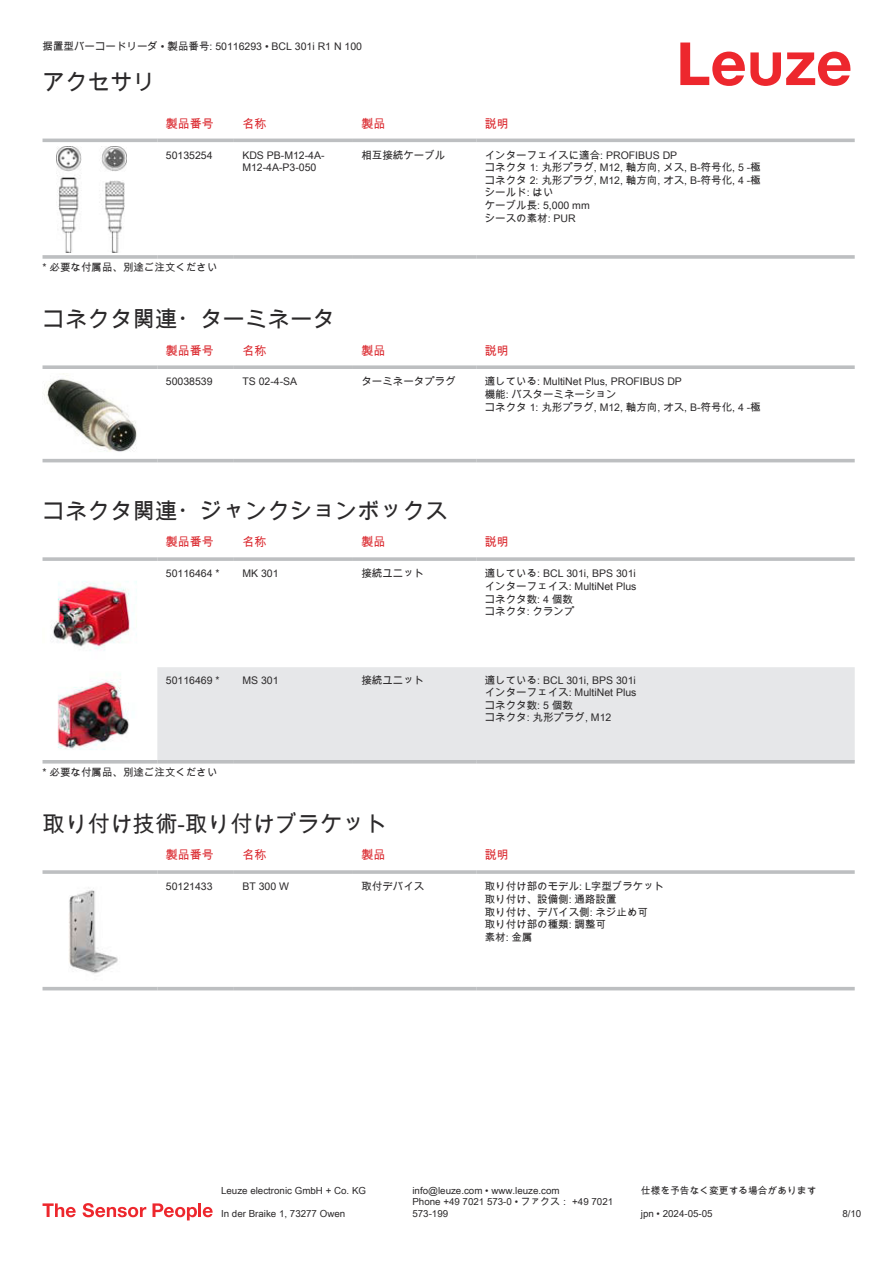
<style>
.page{position:relative;width:893px;height:1263px;background:#fff}
.page>*{position:absolute;margin:0;border:0;box-sizing:border-box;transform-origin:0 0}
.t1{font:22.5px "Arial Unicode MS";color:#2b292a}
.t2{font:12px "Arial Unicode MS";color:#db2a30}
.t3{font:10.5px/12.6px "Arial Unicode MS";color:#2b292a}
.t4{font:9.75px/11.7px "Arial Unicode MS";color:#2b292a}
</style>
<div class="page">
<svg style="left:680px;top:43px;width:170px;height:43px"></svg>
<svg style="left:43px;top:138px;width:812px;height:27px"></svg>
<hr style="left:43px;top:139px;width:114px;height:3px;background:#bdbfc1">
<hr style="left:157px;top:139px;width:77px;height:3px;background:#bdbfc1">
<hr style="left:234px;top:139px;width:119px;height:3px;background:#bdbfc1">
<hr style="left:353px;top:139px;width:123px;height:3px;background:#bdbfc1">
<hr style="left:476px;top:139px;width:379px;height:3px;background:#bdbfc1">
<svg style="left:43px;top:255px;width:114px;height:4px"></svg>
<hr style="left:157px;top:255px;width:77px;height:4px;background:#c7c8ca">
<hr style="left:234px;top:255px;width:119px;height:4px;background:#bdbfc1">
<svg style="left:353px;top:255px;width:123px;height:4px"></svg>
<hr style="left:476px;top:255px;width:379px;height:4px;background:#c7c8ca">
<img style="left:56px;top:146px;width:70px;height:107px">
<svg style="left:43px;top:458px;width:812px;height:5px;fill:#eff0f0"></svg>
<svg style="left:43px;top:365px;width:114px;height:4px"></svg>
<svg style="left:157px;top:365px;width:77px;height:4px"></svg>
<svg style="left:234px;top:365px;width:119px;height:4px"></svg>
<svg style="left:353px;top:365px;width:123px;height:4px"></svg>
<svg style="left:476px;top:365px;width:379px;height:4px;background:#c3c5c7"></svg>
<hr style="left:43px;top:459px;width:114px;height:3px;background:#bdbfc1">
<hr style="left:157px;top:459px;width:77px;height:3px;background:#bdbfc1">
<hr style="left:234px;top:459px;width:119px;height:3px;background:#bdbfc1">
<hr style="left:353px;top:459px;width:123px;height:3px;background:#bdbfc1">
<hr style="left:476px;top:459px;width:379px;height:3px;background:#bdbfc1">
<img style="left:44px;top:373px;width:93px;height:79px">
<svg style="left:43px;top:763px;width:812px;height:1px"></svg>
<div style="left:157px;top:667px;width:698px;height:93px;background:#e6e7e9"></div>
<svg style="left:43px;top:557px;width:114px;height:4px"></svg>
<svg style="left:157px;top:557px;width:77px;height:4px"></svg>
<svg style="left:234px;top:557px;width:119px;height:4px"></svg>
<svg style="left:353px;top:557px;width:123px;height:4px"></svg>
<svg style="left:476px;top:557px;width:379px;height:4px;background:#c3c5c7"></svg>
<hr style="left:43px;top:760px;width:114px;height:3px;background:#bdbfc1">
<hr style="left:157px;top:760px;width:77px;height:3px;background:#bdbfc1">
<hr style="left:234px;top:760px;width:119px;height:3px;background:#bdbfc1">
<hr style="left:353px;top:760px;width:123px;height:3px;background:#bdbfc1">
<hr style="left:476px;top:760px;width:379px;height:3px;background:#bdbfc1">
<img style="left:51px;top:581px;width:86px;height:70px">
<img style="left:57px;top:674px;width:72px;height:76px">
<svg style="left:43px;top:990px;width:812px;height:1px"></svg>
<svg style="left:43px;top:870px;width:114px;height:4px"></svg>
<hr style="left:157px;top:870px;width:77px;height:4px;background:#c6c8c9">
<svg style="left:234px;top:870px;width:119px;height:4px"></svg>
<svg style="left:353px;top:870px;width:123px;height:4px"></svg>
<hr style="left:476px;top:870px;width:379px;height:4px;background:#c6c8c9">
<hr style="left:43px;top:987px;width:114px;height:3px;background:#bdbfc1">
<hr style="left:157px;top:987px;width:77px;height:3px;background:#bdbfc1">
<hr style="left:234px;top:987px;width:119px;height:3px;background:#bdbfc1">
<hr style="left:353px;top:987px;width:123px;height:3px;background:#bdbfc1">
<hr style="left:476px;top:987px;width:379px;height:3px;background:#bdbfc1">
<img style="left:69px;top:887px;width:49px;height:87px">
<svg style="left:43px;top:1203px;width:33px;height:14px"></svg>
<svg style="left:83px;top:1203px;width:63px;height:14px"></svg>
<svg style="left:153px;top:1203px;width:44px;height:17px"></svg>
<hr style="left:198px;top:1203px;width:3px;height:14px;background:#ed272d">
<svg style="left:203px;top:1207px;width:10px;height:10px"></svg>
<p class="t3" style="left:43px;top:40px;width:321px">据置型バーコードリーダ • 製品番号: 50116293 • BCL 301i R1 N 100</p>
<h1 class="t1" style="left:43px;top:66px;width:114px">アクセサリ</h1>
<p class="t2" style="left:166px;top:115px;width:49px">製品番号</p>
<p class="t2" style="left:242px;top:115px;width:25px">名称</p>
<p class="t2" style="left:361px;top:115px;width:25px">製品</p>
<p class="t2" style="left:485px;top:115px;width:25px">説明</p>
<p class="t3" style="left:166px;top:148px;width:48px">50135254</p>
<p class="t3" style="left:242px;top:148px;width:84px">KDS PB-M12-4A-<br>M12-4A-P3-050</p>
<p class="t3" style="left:361px;top:148px;width:85px">相互接続ケーブル</p>
<p class="t3" style="left:485px;top:148px;width:277px">インターフェイスに適合: PROFIBUS DP<br>コネクタ 1: 丸形プラグ, M12, 軸方向, メス, B-符号化, 5 -極コネクタ 2: 丸形プラグ, M12, 軸方向, オス, B-符号化, 4 -極シールド: はい<br>ケーブル長: 5,000 mm<br>シースの素材: PUR</p>
<p class="t3" style="left:43px;top:261px;width:177px">* 必要な付属品、別途ご注文ください</p>
<h1 class="t1" style="left:43px;top:303px;width:294px">コネクタ関連・ターミネータ</h1>
<p class="t2" style="left:166px;top:342px;width:49px">製品番号</p>
<p class="t2" style="left:242px;top:342px;width:25px">名称</p>
<p class="t2" style="left:361px;top:342px;width:25px">製品</p>
<p class="t2" style="left:485px;top:342px;width:25px">説明</p>
<p class="t3" style="left:166px;top:375px;width:48px">50038539</p>
<p class="t3" style="left:242px;top:375px;width:56px">TS 02-4-SA</p>
<p class="t3" style="left:361px;top:375px;width:96px">ターミネータプラグ</p>
<p class="t3" style="left:485px;top:375px;width:277px">適している: MultiNet Plus, PROFIBUS DP<br>機能: バスターミネーション<br>コネクタ 1: 丸形プラグ, M12, 軸方向, オス, B-符号化, 4 -極</p>
<h1 class="t1" style="left:43px;top:495px;width:407px">コネクタ関連・ジャンクションボックス</h1>
<p class="t2" style="left:166px;top:533px;width:49px">製品番号</p>
<p class="t2" style="left:242px;top:533px;width:25px">名称</p>
<p class="t2" style="left:361px;top:533px;width:25px">製品</p>
<p class="t2" style="left:485px;top:533px;width:25px">説明</p>
<p class="t3" style="left:166px;top:567px;width:55px">50116464 *</p>
<p class="t3" style="left:242px;top:567px;width:38px">MK 301</p>
<p class="t3" style="left:361px;top:567px;width:64px">接続ユニット</p>
<p class="t3" style="left:485px;top:567px;width:153px">適している: BCL 301i, BPS 301iインターフェイス: MultiNet Plusコネクタ数: 4 個数<br>コネクタ: クランプ</p>
<p class="t3" style="left:166px;top:673px;width:55px">50116469 *</p>
<p class="t3" style="left:242px;top:673px;width:38px">MS 301</p>
<p class="t3" style="left:361px;top:673px;width:64px">接続ユニット</p>
<p class="t3" style="left:485px;top:673px;width:153px">適している: BCL 301i, BPS 301iインターフェイス: MultiNet Plusコネクタ数: 5 個数<br>コネクタ: 丸形プラグ, M12</p>
<p class="t3" style="left:43px;top:766px;width:177px">* 必要な付属品、別途ご注文ください</p>
<h1 class="t1" style="left:43px;top:808px;width:346px">取り付け技術-取り付けブラケット</h1>
<p class="t2" style="left:166px;top:846px;width:49px">製品番号</p>
<p class="t2" style="left:242px;top:846px;width:25px">名称</p>
<p class="t2" style="left:361px;top:846px;width:25px">製品</p>
<p class="t2" style="left:485px;top:846px;width:25px">説明</p>
<p class="t3" style="left:166px;top:880px;width:48px">50121433</p>
<p class="t3" style="left:242px;top:880px;width:48px">BT 300 W</p>
<p class="t3" style="left:361px;top:880px;width:64px">取付デバイス</p>
<p class="t3" style="left:485px;top:880px;width:181px">取り付け部のモデル: L字型ブラケット取り付け、設備側: 通路設置<br>取り付け、デバイス側: ネジ止め可<br>取り付け部の種類: 調整可<br>素材: 金属</p>
<p class="t4" style="left:221px;top:1184px;width:146px">Leuze electronic GmbH + Co. KG</p>
<p class="t4" style="left:412px;top:1184px;width:149px">info@leuze.com • www.leuze.com</p>
<p class="t4" style="left:641px;top:1184px;width:177px">仕様を予告なく変更する場合があります</p>
<p class="t4" style="left:221px;top:1207px;width:126px">In der Braike 1, 73277 Owen</p>
<p class="t4" style="left:412px;top:1196px;width:202px">Phone +49 7021 573-0 • ファクス： +49 7021<br>573-199</p>
<p class="t4" style="left:641px;top:1207px;width:73px">jpn • 2024-05-05</p>
<p class="t4" style="left:842px;top:1207px;width:20px">8/10</p>
</div>
